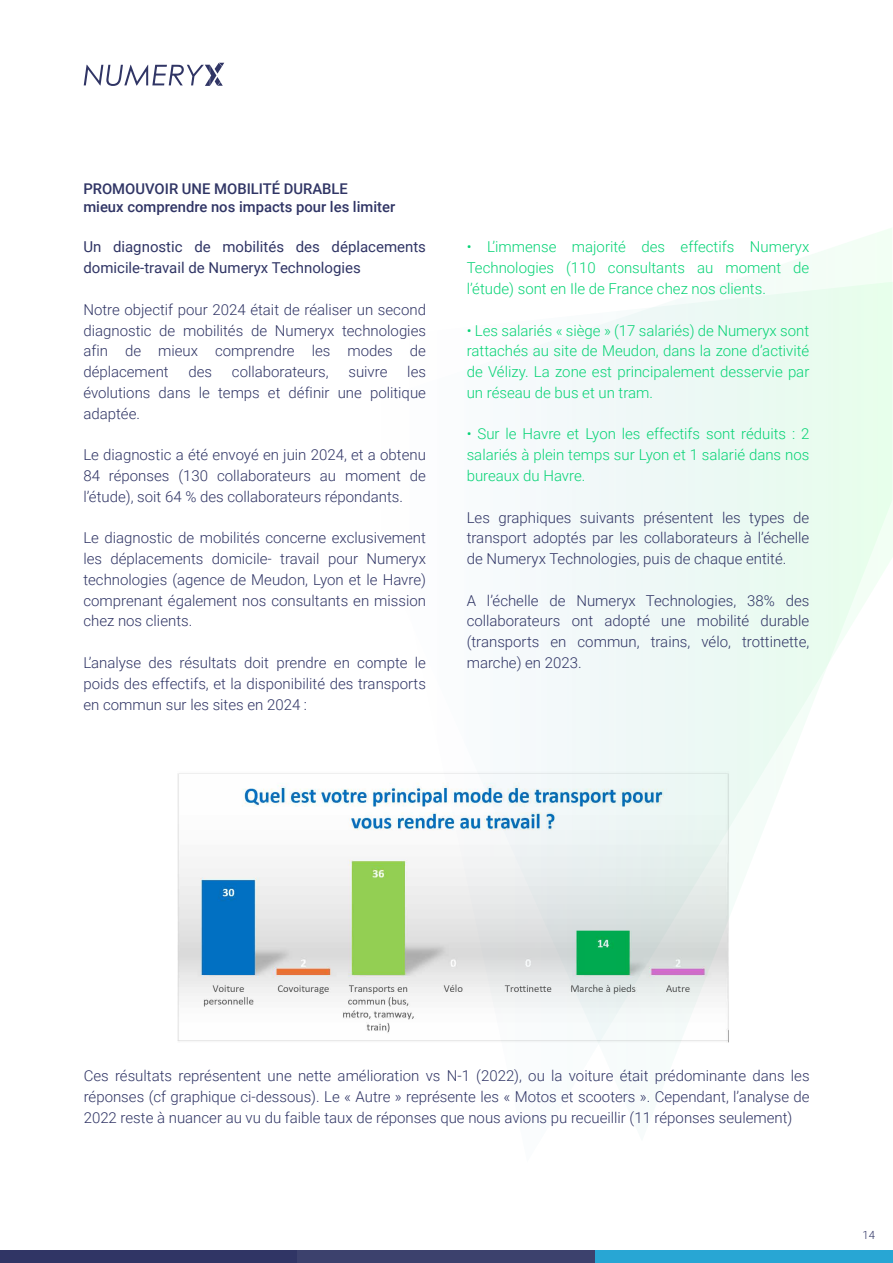
<style>
.page{position:relative;width:893px;height:1263px;background:#fff}
.page>*{position:absolute;margin:0;border:0;box-sizing:border-box;transform-origin:0 0}
.t1{font:300 15px/20.9px "Roboto";color:#303565;text-align:justify}
.t2{font:300 15px/20.9px "Roboto";color:#07d376;text-align:justify}
.t3{font:15px/20.7px "Roboto";color:#303565}
.t4{font:500 14.85px/17.7px "Roboto";color:#303565}
.t5{font:300 11.25px "Roboto";color:#303565}
</style>
<div class="page">
<svg style="left:541px;top:228px;width:351px;height:816px"></svg>
<svg style="left:84px;top:63px;width:140px;height:23px"></svg>
<div style="left:0;top:1250px;width:298px;height:13px;background:#303565"></div>
<div style="left:298px;top:1250px;width:297px;height:13px;background:#3c416d"></div>
<div style="left:595px;top:1250px;width:298px;height:13px;background:#28a6d4"></div>
<img style="left:177px;top:771px;width:552px;height:271px">
<p class="t4" style="left:83px;top:179px;width:313px">PROMOUVOIR UNE MOBILITÉ DURABLE<br>mieux comprendre nos impacts pour les limiter</p>
<p class="t3" style="left:83px;top:236px;width:344px">Un diagnostic de mobilités des déplacements domicile-travail de Numeryx Technologies</p>
<p class="t1" style="left:83px;top:298px;width:344px">Notre objectif pour 2024 était de réaliser un second diagnostic de mobilités de Numeryx technologies afin de mieux comprendre les modes de déplacement</p>
<p class="t1" style="left:83px;top:361px;width:344px;text-indent:324px">les évolutions dans le temps et définir une politique adaptée.</p>
<p class="t1" style="left:83px;top:444px;width:344px">Le diagnostic a été envoyé en juin 2024, et a obtenu 84 réponses (130 collaborateurs au moment de l’étude), soit 64 % des collaborateurs répondants.</p>
<p class="t1" style="left:83px;top:527px;width:344px">Le diagnostic de mobilités concerne exclusivement les déplacements domicile- travail pour Numeryx technologies (agence de Meudon, Lyon et le Havre) comprenant également nos consultants en mission chez nos clients.</p>
<p class="t1" style="left:83px;top:652px;width:344px">L’analyse des résultats doit prendre en compte le poids des effectifs, et la disponibilité des transports en commun sur les sites en 2024 :</p>
<p class="t1" style="left:189px;top:361px;width:25px">des</p>
<p class="t1" style="left:232px;top:361px;width:98px">collaborateurs,</p>
<p class="t1" style="left:348px;top:361px;width:41px">suivre</p>
<p class="t2" style="left:467px;top:236px;width:344px">• L’immense majorité des effectifs Numeryx Technologies (110 consultants au moment de l’étude) sont en Ile de France chez nos clients.</p>
<p class="t2" style="left:467px;top:319px;width:344px">• Les salariés « siège » (17 salariés) de Numeryx sont rattachés au site de Meudon, dans la zone d’activité de Vélizy. La zone est principalement desservie par un réseau de bus et un tram.</p>
<p class="t2" style="left:467px;top:423px;width:344px">• Sur le Havre et Lyon les effectifs sont réduits : 2 salariés à plein temps sur Lyon et 1 salarié dans nos bureaux du Havre.</p>
<p class="t1" style="left:467px;top:506px;width:344px">Les graphiques suivants présentent les types de transport adoptés par les collaborateurs à l’échelle de Numeryx Technologies, puis de chaque entité.</p>
<p class="t1" style="left:467px;top:589px;width:344px">A l’échelle de Numeryx Technologies, 38% des collaborateurs ont adopté une mobilité durable (transports en commun, trains, vélo, trottinette, marche) en 2023.</p>
<p class="t1" style="left:84px;top:1065px;width:727px">Ces résultats représentent une nette amélioration vs N-1 (2022), ou la voiture était prédominante dans les réponses (cf graphique ci-dessous). Le « Autre » représente les « Motos et scooters ». Cependant, l’analyse de 2022 reste à nuancer au vu du faible taux de réponses que nous avions pu recueillir (11 réponses seulement)</p>
<p class="t5" style="left:862px;top:1227px;width:14px">14</p>
</div>
